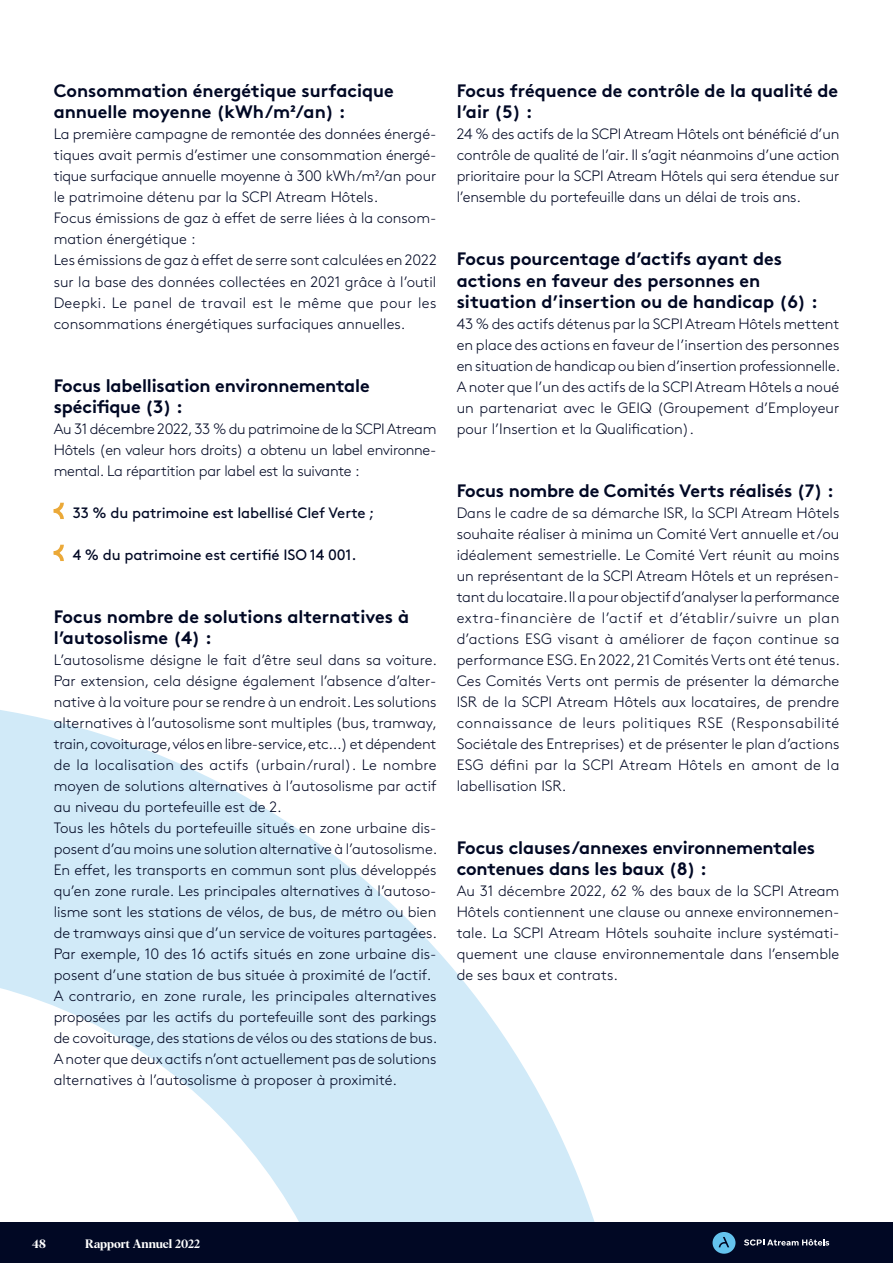
<style>
.page{position:relative;width:893px;height:1263px;background:#fff}
.page>*{position:absolute;margin:0;border:0;box-sizing:border-box;transform-origin:0 0}
.Texte_courant_noir{font:700 18px/21px "Brown";color:#010824}
.Texte_courant_noir-2{font:300 15px/21px "Brown";color:#010824;text-align:justify}
.Texte_courant_noir-3{font:15px "Brown";letter-spacing:-.01em;color:#010824}
.t1{font:12px "Albra Semi";letter-spacing:-.005em;color:#fff}
.t2{font:700 12px "Albra";color:#fff}
</style>
<div class="page">
<svg style="left:0;top:710px;width:632px;height:513px;fill:#d1eaf8"></svg>
<svg style="left:54px;top:503px;width:10px;height:16px"></svg>
<svg style="left:54px;top:545px;width:10px;height:16px"></svg>
<div style="left:0;top:1223px;width:893px;height:40px;background:#010824"></div>
<svg style="left:744px;top:1239px;width:85px;height:6px"></svg>
<div style="left:712px;top:1232px;width:23px;height:22px;background:#64c3ee;border-radius:50%"></div>
<svg style="left:719px;top:1237px;width:10px;height:10px"></svg>
<p class="Texte_courant_noir" style="left:54px;top:79px;width:342px">Consommation énergétique surfacique annuelle moyenne (kWh/m²/an) :</p>
<p class="Texte_courant_noir-2" style="left:54px;top:123px;width:384px">La première campagne de remontée des données énergé&shy;tiques avait permis d’estimer une consommation énergé&shy;tique surfacique annuelle moyenne à 300 kWh/m²/an pour le patrimoine détenu par la SCPI Atream Hôtels.</p>
<p class="Texte_courant_noir-2" style="left:54px;top:207px;width:384px">Focus émissions de gaz à effet de serre liées à la consom&shy;mation énergétique :</p>
<p class="Texte_courant_noir-2" style="left:54px;top:249px;width:385px">Les émissions de gaz à effet de serre sont calculées en 2022 sur la base des données collectées en 2021 grâce à l’outil Deepki. Le panel de travail est le même que pour les consommations énergétiques surfaciques annuelles.</p>
<p class="Texte_courant_noir" style="left:54px;top:373px;width:317px">Focus labellisation environnementale</p>
<p class="Texte_courant_noir" style="left:54px;top:394px;width:131px">spécifique (3) :</p>
<p class="Texte_courant_noir-2" style="left:54px;top:417px;width:384px">Au 31 décembre 2022, 33 % du patrimoine de la SCPI Atream Hôtels (en valeur hors droits) a obtenu un label environne&shy;mental. La répartition par label est la suivante :</p>
<p class="Texte_courant_noir-3" style="left:73px;top:501px;width:303px">33 % du patrimoine est labellisé Clef Verte ;</p>
<p class="Texte_courant_noir-3" style="left:73px;top:543px;width:285px">4 % du patrimoine est certifié ISO 14 001.</p>
<p class="Texte_courant_noir" style="left:54px;top:604px;width:357px">Focus nombre de solutions alternatives à l’autosolisme (4) :</p>
<p class="Texte_courant_noir-2" style="left:54px;top:648px;width:385px">L’autosolisme désigne le fait d’être seul dans sa voiture.<br>Par extension, cela désigne également l’absence d’alter&shy;native à la voiture pour se rendre à un endroit. Les solutions alternatives à l’autosolisme sont multiples (bus, tramway, train, covoiturage, vélos en libre-service, etc...) et dépendent de la localisation des actifs (urbain/rural). Le nombre moyen de solutions alternatives à l’autosolisme par actif au niveau du portefeuille est de 2.</p>
<p class="Texte_courant_noir-2" style="left:54px;top:816px;width:385px">Tous les hôtels du portefeuille situés en zone urbaine dis&shy;posent d’au moins une solution alternative à l’autosolisme.<br>En effet, les transports en commun sont plus développés qu’en zone rurale. Les principales alternatives à l’autoso&shy;lisme sont les stations de vélos, de bus, de métro ou bien de tramways ainsi que d’un service de voitures partagées.</p>
<p class="Texte_courant_noir-2" style="left:54px;top:942px;width:384px">Par exemple, 10 des 16 actifs situés en zone urbaine dis&shy;posent d’une station de bus située à proximité de l’actif.</p>
<p class="Texte_courant_noir-2" style="left:54px;top:984px;width:385px">A contrario, en zone rurale, les principales alternatives proposées par les actifs du portefeuille sont des parkings de covoiturage, des stations de vélos ou des stations de bus.</p>
<p class="Texte_courant_noir-2" style="left:54px;top:1047px;width:384px">A noter que deux actifs n’ont actuellement pas de solutions alternatives à l’autosolisme à proposer à proximité.</p>
<p class="Texte_courant_noir" style="left:457px;top:79px;width:383px">Focus fréquence de contrôle de la qualité de l’air (5) :</p>
<p class="Texte_courant_noir-2" style="left:457px;top:123px;width:384px">24 % des actifs de la SCPI Atream Hôtels ont bénéficié d’un contrôle de qualité de l’air. Il s’agit néanmoins d’une action prioritaire pour la SCPI Atream Hôtels qui sera étendue sur l’ensemble du portefeuille dans un délai de trois ans.</p>
<p class="Texte_courant_noir" style="left:457px;top:247px;width:363px">Focus pourcentage d’actifs ayant des actions en faveur des personnes en situation d’insertion ou de handicap (6) :</p>
<p class="Texte_courant_noir-2" style="left:457px;top:312px;width:385px">43 % des actifs détenus par la SCPI Atream Hôtels mettent en place des actions en faveur de l’insertion des personnes en situation de handicap ou bien d’insertion professionnelle.<br>A noter que l’un des actifs de la SCPI Atream Hôtels a noué un partenariat avec le GEIQ (Groupement d’Employeur pour l’Insertion et la Qualification).</p>
<p class="Texte_courant_noir" style="left:457px;top:478px;width:379px">Focus nombre de Comités Verts réalisés (7) :</p>
<p class="Texte_courant_noir-2" style="left:457px;top:501px;width:385px">Dans le cadre de sa démarche ISR, la SCPI Atream Hôtels souhaite réaliser à minima un Comité Vert annuelle et/ou idéalement semestrielle. Le Comité Vert réunit au moins un représentant de la SCPI Atream Hôtels et un représen&shy;tant du locataire. Il a pour objectif d’analyser la performance extra-financière de l’actif et d’établir/suivre un plan d’actions ESG visant à améliorer de façon continue sa performance ESG. En 2022, 21 Comités Verts ont été tenus.<br>Ces Comités Verts ont permis de présenter la démarche ISR de la SCPI Atream Hôtels aux locataires, de prendre connaissance de leurs politiques RSE (Responsabilité Sociétale des Entreprises) et de présenter le plan d’actions ESG défini par la SCPI Atream Hôtels en amont de la labellisation ISR.</p>
<p class="Texte_courant_noir" style="left:457px;top:835px;width:360px">Focus clauses/annexes environnementales contenues dans les baux (8) :</p>
<p class="Texte_courant_noir-2" style="left:457px;top:879px;width:384px">Au 31 décembre 2022, 62 % des baux de la SCPI Atream Hôtels contiennent une clause ou annexe environnemen&shy;tale. La SCPI Atream Hôtels souhaite inclure systémati&shy;quement une clause environnementale dans l’ensemble de ses baux et contrats.</p>
<p class="t2" style="left:32px;top:1234px;width:16px">48</p>
<p class="t1" style="left:85px;top:1234px;width:117px">Rapport Annuel 2022</p>
</div>
